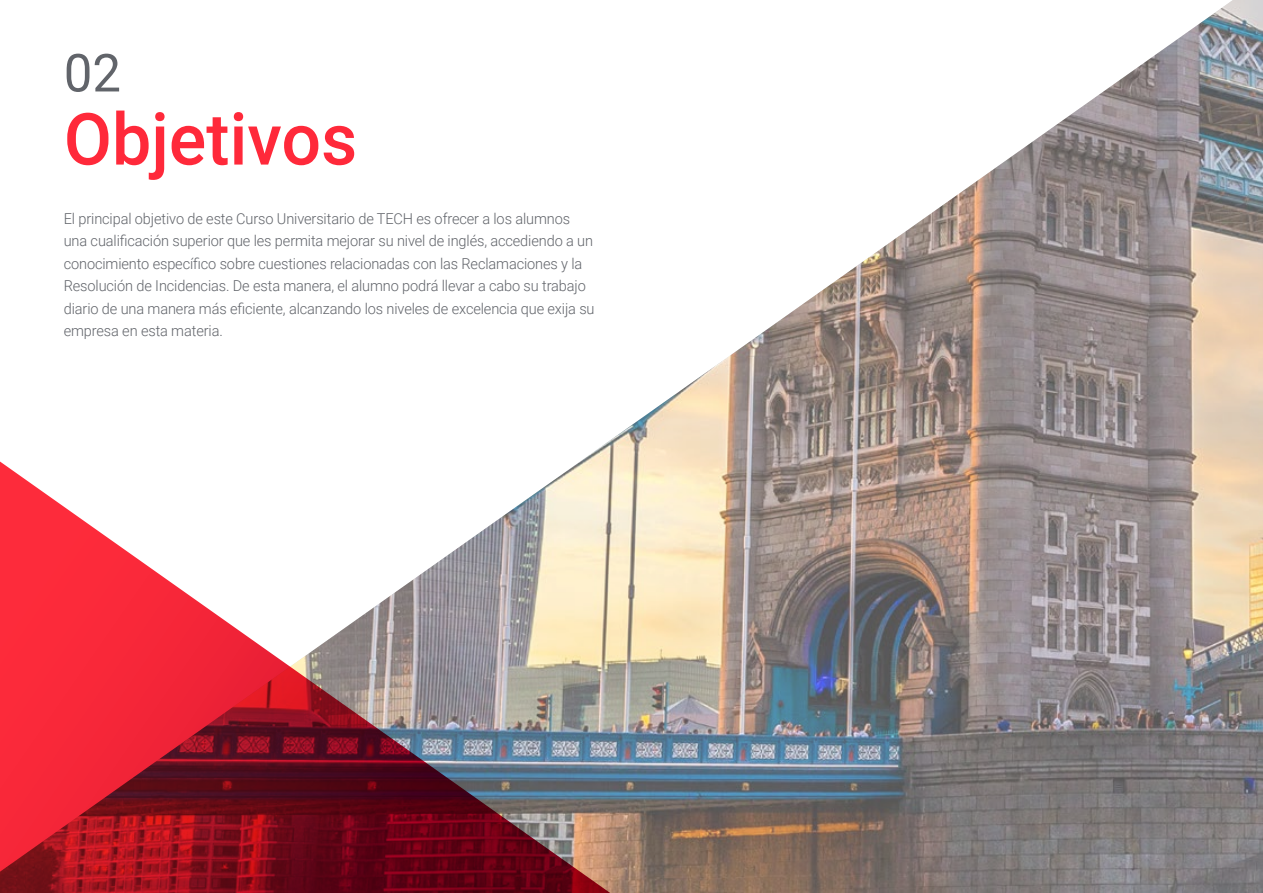
<style>
.page{position:relative;width:1263px;height:893px;background:#fff}
.page>*{position:absolute;margin:0;border:0;box-sizing:border-box;transform-origin:0 0}
.t1{font:500 72px "Roboto";color:#ff293a}
.t2{font:52.5px "Roboto";color:#61646a}
.t3{font:300 15px/22.5px "Roboto";letter-spacing:-.01em;color:#61646a}
</style>
<div class="page">
<img style="left:602px;top:0;width:661px;height:893px">
<img style="left:0;top:446px;width:640px;height:447px">
<h2 class="t2" style="left:64px;top:36px;width:59px">02</h2>
<h1 class="t1" style="left:64px;top:89px;width:295px">Objetivos</h1>
<p class="t3" style="left:64px;top:207px;width:532px">El principal objetivo de este Curso Universitario de TECH es ofrecer a los alumnos una cualificación superior que les permita mejorar su nivel de inglés, accediendo a un conocimiento específico sobre cuestiones relacionadas con las Reclamaciones y la Resolución de Incidencias. De esta manera, el alumno podrá llevar a cabo su trabajo diario de una manera más eficiente, alcanzando los niveles de excelencia que exija su empresa en esta materia.</p>
</div>
